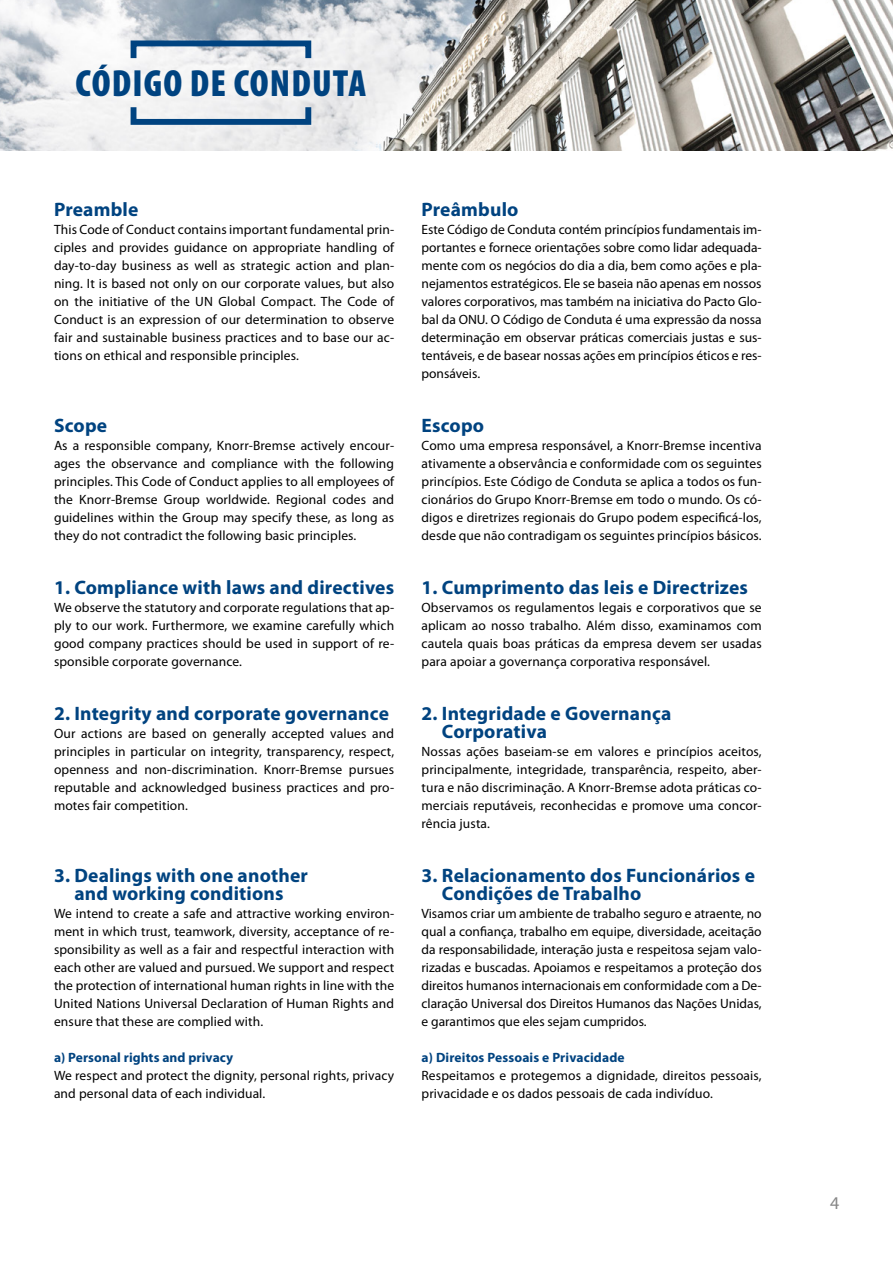
<style>
.page{position:relative;width:893px;height:1263px;background:#fff}
.page>*{position:absolute;margin:0;border:0;box-sizing:border-box;transform-origin:0 0}
.t1{font:900 condensed 37.95px "Myriad Pro";letter-spacing:.03em;color:#004380}
.t2{font:700 19.5px/18px "Myriad Pro";letter-spacing:.01em;color:#004380}
.t3{font:18px "Myriad Pro";color:#878787}
.t4{font:13.5px/18px "Myriad Pro";letter-spacing:.01em;color:#000;text-align:justify}
.t5{font:700 13.5px "Myriad Pro";letter-spacing:.005em;color:#004380}
</style>
<div class="page">
<img style="left:0;top:0;width:893px;height:151px">
<div style="left:131px;top:41px;width:180px;height:20px;border:6px solid #004380"></div>
<div style="left:131px;top:104px;width:180px;height:21px;border:6px solid #004380"></div>
<h1 class="t1" style="left:76px;top:62px;width:292px">CÓDIGO DE CONDUTA</h1>
<h2 class="t2" style="left:54px;top:201px;width:86px">Preamble</h2>
<p class="t4" style="left:54px;top:221px;width:342px">This Code of Conduct contains important fundamental prin&shy;ciples and provides guidance on appropriate handling of day-to-day business as well as strategic action and plan&shy;ning. It is based not only on our corporate values, but also on the initiative of the UN Global Compact. The Code of Conduct is an expression of our determination to observe fair and sustainable business practices and to base our ac&shy;tions on ethical and responsible principles.</p>
<h2 class="t2" style="left:54px;top:417px;width:55px">Scope</h2>
<p class="t4" style="left:54px;top:437px;width:342px">As a responsible company, Knorr-Bremse actively encour&shy;ages the observance and compliance with the following principles. This Code of Conduct applies to all employees of the Knorr-Bremse Group worldwide. Regional codes and guidelines within the Group may specify these, as long as they do not contradict the following basic principles.</p>
<h2 class="t2" style="left:54px;top:579px;width:342px">1. Compliance with laws and directives</h2>
<p class="t4" style="left:54px;top:599px;width:342px">We observe the statutory and corporate regulations that ap&shy;ply to our work. Furthermore, we examine carefully which good company practices should be used in support of re&shy;sponsible corporate governance.</p>
<h2 class="t2" style="left:54px;top:705px;width:336px">2. Integrity and corporate governance</h2>
<p class="t4" style="left:54px;top:725px;width:342px">Our actions are based on generally accepted values and principles in particular on integrity, transparency, respect, openness and non-discrimination. Knorr-Bremse pursues reputable and acknowledged business practices and pro&shy;motes fair competition.</p>
<h2 class="t2" style="left:54px;top:867px;width:256px;text-align:center">3. Dealings with one another and working conditions</h2>
<p class="t4" style="left:54px;top:905px;width:342px">We intend to create a safe and attractive working environ&shy;ment in which trust, teamwork, diversity, acceptance of re&shy;sponsibility as well as a fair and respectful interaction with each other are valued and pursued. We support and respect the protection of international human rights in line with the United Nations Universal Declaration of Human Rights and ensure that these are complied with.</p>
<p class="t5" style="left:54px;top:1050px;width:181px">a) Personal rights and privacy</p>
<p class="t4" style="left:54px;top:1067px;width:342px">We respect and protect the dignity, personal rights, privacy and personal data of each individual.</p>
<h2 class="t2" style="left:421px;top:201px;width:98px">Preâmbulo</h2>
<p class="t4" style="left:421px;top:221px;width:342px">Este Código de Conduta contém princípios fundamentais im&shy;portantes e fornece orientações sobre como lidar adequada&shy;mente com os negócios do dia a dia, bem como ações e pla&shy;nejamentos estratégicos. Ele se baseia não apenas em nossos valores corporativos, mas também na iniciativa do Pacto Glo&shy;bal da ONU. O Código de Conduta é uma expressão da nossa determinação em observar práticas comerciais justas e sus&shy;tentáveis, e de basear nossas ações em princípios éticos e res&shy;ponsáveis.</p>
<h2 class="t2" style="left:421px;top:417px;width:64px">Escopo</h2>
<p class="t4" style="left:421px;top:437px;width:342px">Como uma empresa responsável, a Knorr-Bremse incentiva ativamente a observância e conformidade com os seguintes princípios. Este Código de Conduta se aplica a todos os fun&shy;cionários do Grupo Knorr-Bremse em todo o mundo. Os có&shy;digos e diretrizes regionais do Grupo podem especificá-los, desde que não contradigam os seguintes princípios básicos.</p>
<h2 class="t2" style="left:421px;top:579px;width:328px">1. Cumprimento das leis e Directrizes</h2>
<p class="t4" style="left:421px;top:599px;width:342px">Observamos os regulamentos legais e corporativos que se aplicam ao nosso trabalho. Além disso, examinamos com cautela quais boas práticas da empresa devem ser usadas para apoiar a governança corporativa responsável.</p>
<h2 class="t2" style="left:442px;top:705px;width:231px;text-indent:-20px">2. Integridade e Governança<br>Corporativa</h2>
<p class="t4" style="left:421px;top:743px;width:342px">Nossas ações baseiam-se em valores e princípios aceitos, principalmente, integridade, transparência, respeito, aber&shy;tura e não discriminação. A Knorr-Bremse adota práticas co&shy;merciais reputáveis, reconhecidas e promove uma concor&shy;rência justa.</p>
<h2 class="t2" style="left:442px;top:867px;width:315px;text-indent:-20px">3. Relacionamento dos Funcionários e<br>Condições de Trabalho</h2>
<p class="t4" style="left:421px;top:905px;width:342px">Visamos criar um ambiente de trabalho seguro e atraente, no qual a confiança, trabalho em equipe, diversidade, aceitação da responsabilidade, interação justa e respeitosa sejam valo&shy;rizadas e buscadas. Apoiamos e respeitamos a proteção dos direitos humanos internacionais em conformidade com a De&shy;claração Universal dos Direitos Humanos das Nações Unidas, e garantimos que eles sejam cumpridos.</p>
<p class="t5" style="left:421px;top:1050px;width:205px">a) Direitos Pessoais e Privacidade</p>
<p class="t4" style="left:421px;top:1067px;width:342px">Respeitamos e protegemos a dignidade, direitos pessoais, privacidade e os dados pessoais de cada indivíduo.</p>
<h3 class="t3" style="left:830px;top:1193px;width:11px">4</h3>
</div>
